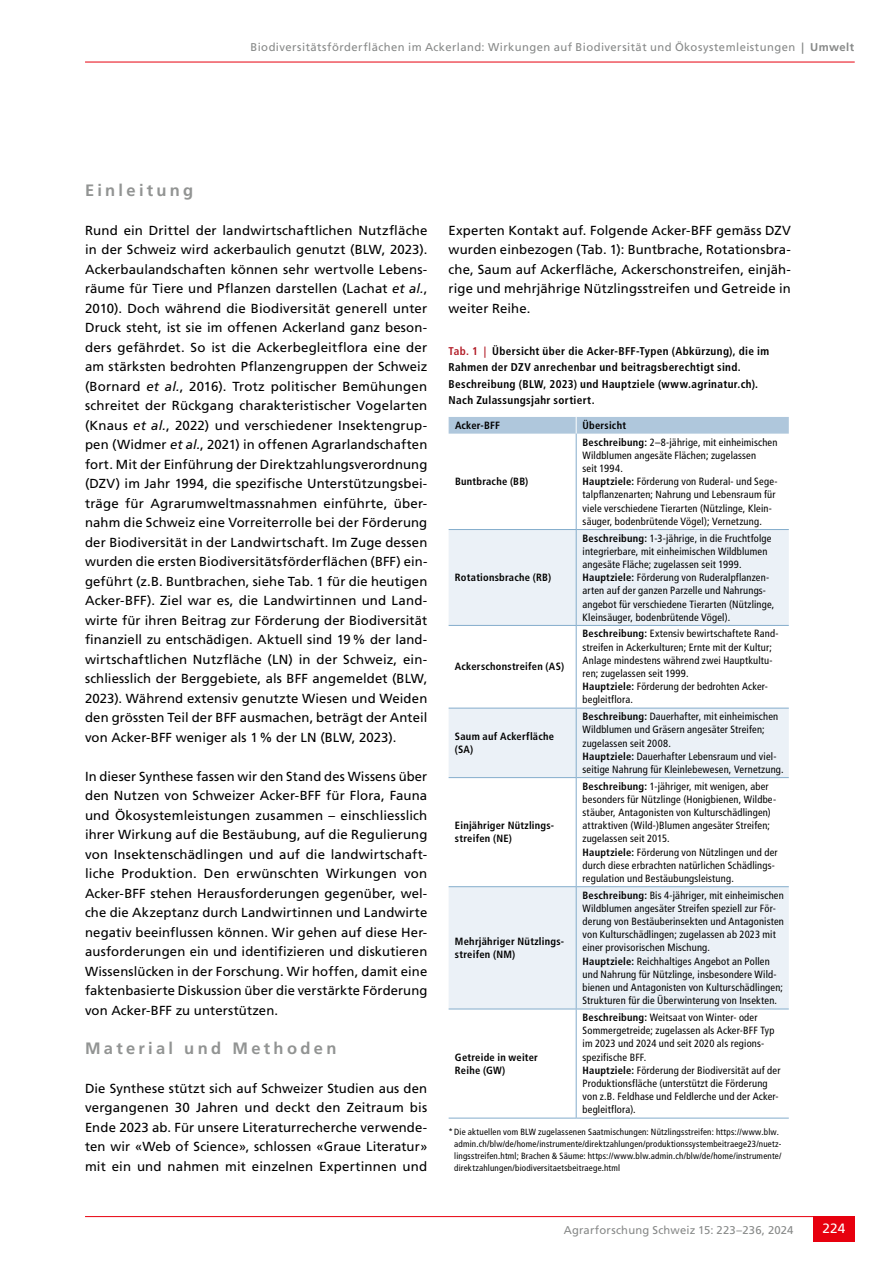
<style>
.page{position:relative;width:893px;height:1263px;background:#fff}
.page>*{position:absolute;margin:0;border:0;box-sizing:border-box;transform-origin:0 0}
.t1{font:700 16.5px "Frutiger LT Std";letter-spacing:.2em;color:#929493}
.t2{font:13.5px "Frutiger LT Std";color:#fff}
.t3{font:13.2px/19.5px "Frutiger LT Std";letter-spacing:.01em;color:#000;text-align:justify}
.t4{font:700 condensed 11.25px/16.5px "Frutiger LT Std";letter-spacing:.03em;color:#000}
.t5{font:11.25px "Frutiger LT Std";letter-spacing:.035em;color:#878988}
.t6{font:condensed 10.5px/13.2px "Frutiger LT Std";letter-spacing:.015em;color:#000}
.t7{font:700 condensed 10.5px/13.2px "Frutiger LT Std";letter-spacing:.02em;color:#000}
.t8{font:condensed 9px/12px "Frutiger LT Std";letter-spacing:.02em;color:#000}
.s1{font-weight:700}
.s2{font-style:italic}
.s3{color:#b21c27}
</style>
<div class="page">
<hr style="left:85px;top:62px;width:770px;height:1px;background:#e7000e">
<hr style="left:85px;top:1216px;width:770px;height:1px;background:#e7000e">
<div style="left:813px;top:1216px;width:42px;height:26px;background:#e7000e"></div>
<svg style="left:449px;top:530px;width:340px;height:479px;fill:#ebf1f7"></svg>
<div style="left:449px;top:417px;width:340px;height:17px;background:#afc7dc"></div>
<hr style="left:576px;top:434px;width:1px;height:95px;background:#84adcc">
<hr style="left:449px;top:529px;width:127px;height:1px;background:#84adcc">
<hr style="left:576px;top:529px;width:213px;height:1px;background:#84adcc">
<hr style="left:576px;top:530px;width:1px;height:95px;background:#84adcc">
<hr style="left:449px;top:625px;width:127px;height:1px;background:#84adcc">
<hr style="left:576px;top:625px;width:213px;height:1px;background:#84adcc">
<hr style="left:576px;top:626px;width:1px;height:82px;background:#84adcc">
<hr style="left:449px;top:708px;width:127px;height:1px;background:#84adcc">
<hr style="left:576px;top:708px;width:213px;height:1px;background:#84adcc">
<hr style="left:576px;top:708px;width:1px;height:69px;background:#84adcc">
<hr style="left:449px;top:777px;width:127px;height:1px;background:#84adcc">
<hr style="left:576px;top:777px;width:213px;height:1px;background:#84adcc">
<hr style="left:576px;top:778px;width:1px;height:108px;background:#84adcc">
<hr style="left:449px;top:886px;width:127px;height:1px;background:#84adcc">
<hr style="left:576px;top:886px;width:213px;height:1px;background:#84adcc">
<hr style="left:576px;top:887px;width:1px;height:122px;background:#84adcc">
<hr style="left:449px;top:1009px;width:127px;height:1px;background:#84adcc">
<hr style="left:576px;top:1009px;width:213px;height:1px;background:#84adcc">
<hr style="left:576px;top:1009px;width:1px;height:109px;background:#84adcc">
<hr style="left:449px;top:1118px;width:127px;height:1px;background:#84adcc">
<hr style="left:576px;top:1118px;width:213px;height:1px;background:#84adcc">
<p class="t5" style="left:251px;top:40px;width:605px">Biodiversitätsförderflächen im Ackerland: Wirkungen auf Biodiversität und Ökosystemleistungen <span class="s1">| Umwelt</span></p>
<p class="t1" style="left:85px;top:180px;width:110px">Einleitung</p>
<p class="t3" style="left:85px;top:220px;width:344px">Rund ein Drittel der landwirtschaftlichen Nutzfläche in der Schweiz wird ackerbaulich genutzt (BLW, 2023).<br>Ackerbaulandschaften können sehr wertvolle Lebens&shy;räume für Tiere und Pflanzen darstellen (Lachat <span class="s2">et al.</span>, 2010). Doch während die Biodiversität generell unter Druck steht, ist sie im offenen Ackerland ganz beson&shy;ders gefährdet. So ist die Ackerbegleitflora eine der am stärksten bedrohten Pflanzengruppen der Schweiz (Bornard <span class="s2">et al.</span>, 2016). Trotz politischer Bemühungen schreitet der Rückgang charakteristischer Vogelarten (Knaus <span class="s2">et al.</span>, 2022) und verschiedener Insektengrup&shy;pen (Widmer <span class="s2">et al.</span>, 2021) in offenen Agrarlandschaften fort. Mit der Einführung der Direktzahlungsverordnung (DZV) im Jahr 1994, die spezifische Unterstützungsbei&shy;träge für Agrarumweltmassnahmen einführte, über&shy;nahm die Schweiz eine Vorreiterrolle bei der Förderung der Biodiversität in der Landwirtschaft. Im Zuge dessen wurden die ersten Biodiversitätsförderflächen (BFF) ein&shy;geführt (z.B. Buntbrachen, siehe Tab. 1 für die heutigen Acker-BFF). Ziel war es, die Landwirtinnen und Land&shy;wirte für ihren Beitrag zur Förderung der Biodiversität finanziell zu entschädigen. Aktuell sind 19% der land&shy;wirtschaftlichen Nutzfläche (LN) in der Schweiz, ein&shy;schliesslich der Berggebiete, als BFF angemeldet (BLW, 2023). Während extensiv genutzte Wiesen und Weiden den grössten Teil der BFF ausmachen, beträgt der Anteil von Acker-BFF weniger als 1% der LN (BLW, 2023).</p>
<p class="t3" style="left:85px;top:766px;width:344px">In dieser Synthese fassen wir den Stand des Wissens über den Nutzen von Schweizer Acker-BFF für Flora, Fauna und Ökosystemleistungen zusammen – einschliesslich ihrer Wirkung auf die Bestäubung, auf die Regulierung von Insektenschädlingen und auf die landwirtschaft&shy;liche Produktion. Den erwünschten Wirkungen von Acker-BFF stehen Herausforderungen gegenüber, wel&shy;che die Akzeptanz durch Landwirtinnen und Landwirte negativ beeinflussen können. Wir gehen auf diese Her&shy;ausforderungen ein und identifizieren und diskutieren Wissenslücken in der Forschung. Wir hoffen, damit eine faktenbasierte Diskussion über die verstärkte Förderung von Acker-BFF zu unterstützen.</p>
<p class="t1" style="left:85px;top:1038px;width:253px">Material und Methoden</p>
<p class="t3" style="left:85px;top:1078px;width:344px">Die Synthese stützt sich auf Schweizer Studien aus den vergangenen 30 Jahren und deckt den Zeitraum bis Ende 2023 ab. Für unsere Literaturrecherche verwende&shy;ten wir «Web of Science», schlossen «Graue Literatur» mit ein und nahmen mit einzelnen Expertinnen und</p>
<p class="t3" style="left:449px;top:220px;width:344px">Experten Kontakt auf. Folgende Acker-BFF gemäss DZV wurden einbezogen (Tab. 1): Buntbrache, Rotationsbra&shy;che, Saum auf Ackerfläche, Ackerschonstreifen, einjäh&shy;rige und mehrjährige Nützlingsstreifen und Getreide in weiter Reihe.</p>
<p class="t4" style="left:449px;top:343px;width:322px"><span class="s3">Tab. 1 |</span> Übersicht über die Acker-BFF-Typen (Abkürzung), die im Rahmen der DZV anrechenbar und beitragsberechtigt sind.<br>Beschreibung (BLW, 2023) und Hauptziele (www.agrinatur.ch).<br>Nach Zulassungsjahr sortiert.</p>
<p class="t7" style="left:455px;top:419px;width:47px">Acker-BFF</p>
<p class="t7" style="left:583px;top:419px;width:45px">Übersicht</p>
<p class="t7" style="left:455px;top:475px;width:75px">Buntbrache (BB)</p>
<p class="t7" style="left:455px;top:571px;width:98px">Rotationsbrache (RB)</p>
<p class="t7" style="left:455px;top:660px;width:111px">Ackerschonstreifen (AS)</p>
<p class="t7" style="left:455px;top:730px;width:101px">Saum auf Ackerfläche (SA)</p>
<p class="t7" style="left:455px;top:819px;width:100px">Einjähriger Nützlings&shy;streifen (NE)</p>
<p class="t7" style="left:455px;top:935px;width:111px">Mehrjähriger Nützlings&shy;streifen (NM)</p>
<p class="t6" style="left:583px;top:435px;width:196px"><span class="s1">Beschreibung:</span> 2–8-jährige, mit einheimischen Wildblumen angesäte Flächen; zugelassen<br>seit 1994.<br><span class="s1">Hauptziele:</span> Förderung von Ruderal- und Sege&shy;talpflanzenarten; Nahrung und Lebensraum für viele verschiedene Tierarten (Nützlinge, Klein&shy;säuger, bodenbrütende Vögel); Vernetzung.</p>
<p class="t6" style="left:583px;top:531px;width:193px"><span class="s1">Beschreibung:</span> 1-3-jährige, in die Fruchtfolge integrierbare, mit einheimischen Wildblumen angesäte Fläche; zugelassen seit 1999.<br><span class="s1">Hauptziele:</span> Förderung von Ruderalpflanzen&shy;arten auf der ganzen Parzelle und Nahrungs&shy;angebot für verschiedene Tierarten (Nützlinge, Kleinsäuger, bodenbrütende Vögel).</p>
<p class="t6" style="left:583px;top:627px;width:197px"><span class="s1">Beschreibung:</span> Extensiv bewirtschaftete Rand&shy;streifen in Ackerkulturen; Ernte mit der Kultur; Anlage mindestens während zwei Hauptkultu&shy;ren; zugelassen seit 1999.<br><span class="s1">Hauptziele:</span> Förderung der bedrohten Acker&shy;begleitflora.</p>
<p class="t6" style="left:583px;top:710px;width:203px"><span class="s1">Beschreibung:</span> Dauerhafter, mit einheimischen Wildblumen und Gräsern angesäter Streifen; zugelassen seit 2008.<br><span class="s1">Hauptziele:</span> Dauerhafter Lebensraum und viel&shy;seitige Nahrung für Kleinlebewesen, Vernetzung.</p>
<p class="t6" style="left:583px;top:779px;width:197px"><span class="s1">Beschreibung:</span> 1-jähriger, mit wenigen, aber besonders für Nützlinge (Honigbienen, Wildbe&shy;stäuber, Antagonisten von Kulturschädlingen) attraktiven (Wild-)Blumen angesäter Streifen; zugelassen seit 2015.<br><span class="s1">Hauptziele:</span> Förderung von Nützlingen und der durch diese erbrachten natürlichen Schädlings&shy;regulation und Bestäubungsleistung.</p>
<p class="t6" style="left:583px;top:888px;width:203px"><span class="s1">Beschreibung:</span> Bis 4-jähriger, mit einheimischen Wildblumen angesäter Streifen speziell zur För&shy;derung von Bestäuberinsekten und Antagonisten von Kulturschädlingen; zugelassen ab 2023 mit einer provisorischen Mischung.<br><span class="s1">Hauptziele:</span> Reichhaltiges Angebot an Pollen und Nahrung für Nützlinge, insbesondere Wild&shy;bienen und Antagonisten von Kulturschädlingen; Strukturen für die Überwinterung von Insekten.</p>
<p class="t6" style="left:583px;top:1011px;width:199px"><span class="s1">Beschreibung:</span> Weitsaat von Winter- oder Sommergetreide; zugelassen als Acker-BFF Typ im 2023 und 2024 und seit 2020 als regions&shy;spezifische BFF.<br><span class="s1">Hauptziele:</span> Förderung der Biodiversität auf der Produktionsfläche (unterstützt die Förderung von z.B. Feldhase und Feldlerche und der Acker&shy;begleitflora).</p>
<p class="t8" style="left:454px;top:1126px;width:329px;text-indent:-6px">* Die aktuellen vom BLW zugelassenen Saatmischungen: Nützlingsstreifen: https://www.blw. admin.ch/blw/de/home/instrumente/direktzahlungen/produktionssystembeitraege23/nuetz&shy;lingsstreifen.html; Brachen &amp; Säume: https://www.blw.admin.ch/blw/de/home/instrumente/ direktzahlungen/biodiversitaetsbeitraege.html</p>
<p class="t7" style="left:455px;top:1050px;width:85px">Getreide in weiter<br>Reihe (GW)</p>
<p class="t5" style="left:564px;top:1223px;width:231px">Agrarforschung Schweiz 15: 223–236, 2024</p>
<p class="t2" style="left:822px;top:1221px;width:24px">224</p>
</div>
